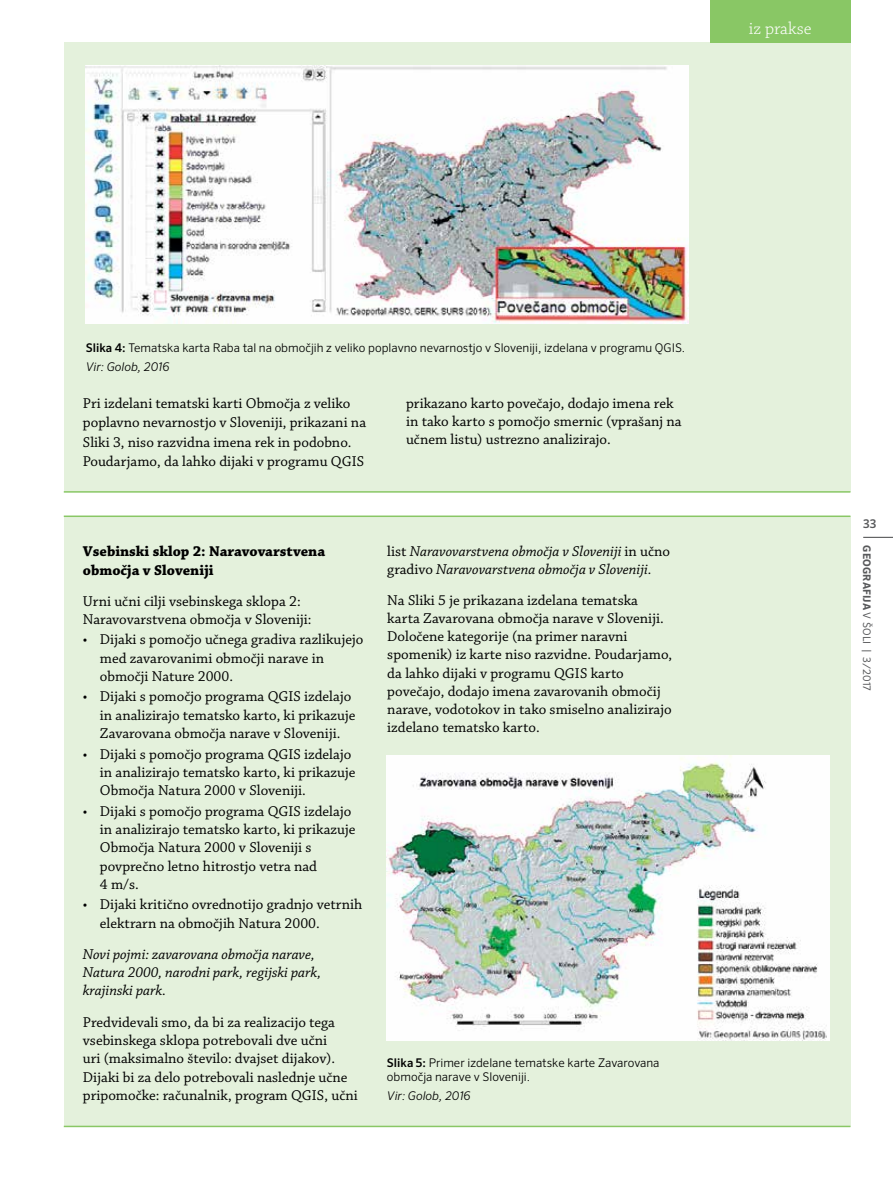
<style>
.page{position:relative;width:893px;height:1191px;background:#fff}
.page>*{position:absolute;margin:0;border:0;box-sizing:border-box;transform-origin:0 0}
.t1{font:300 18px "Chaparral Pro";color:#fff}
.t2{font:15px/18.3px "Chaparral Pro";color:#000}
.t3{font:italic 15px/18.3px "Chaparral Pro";color:#000}
.t4{font:700 15px/18.3px "Chaparral Pro";color:#000}
.t5{font:300 12px/18.6px "Sero Pro";color:#000}
.t6{font:italic 300 12px "Sero Pro";color:#000}
.t7{font:500 12px "Sero Pro";color:#58595b}
.t8{font:10.5px "Sero Pro";letter-spacing:.005em;color:#58595b}
.s1{font-weight:500}
.s2{font-style:italic}
.s3{font-style:normal}
.s4{font-weight:700}
</style>
<div class="page">
<div style="left:64px;top:43px;width:786px;height:449px;background:#e4f1dc"></div>
<div style="left:64px;top:516px;width:786px;height:611px;background:#e4f1dc"></div>
<img style="left:86px;top:66px;width:603px;height:257px">
<hr style="left:64px;top:491px;width:786px;height:1px;background:#89c765">
<hr style="left:64px;top:515px;width:786px;height:2px;background:#89c765">
<hr style="left:64px;top:1125px;width:786px;height:2px;background:#89c765">
<img style="left:386px;top:756px;width:443px;height:284px">
<hr style="left:863px;top:537px;width:30px;height:1px;background:#58595b">
<div style="left:710px;top:0;width:140px;height:43px;background:#89c765"></div>
<p class="t1" style="left:749px;top:18px;width:64px">iz prakse</p>
<p class="t5" style="left:86px;top:338px;width:601px"><span class="s1">Slika 4:</span> Tematska karta Raba tal na območjih z veliko poplavno nevarnostjo v Sloveniji, izdelana v programu QGIS.<br><span class="s2">Vir: Golob, 2016</span></p>
<p class="t2" style="left:83px;top:394px;width:285px;line-height:19.5px">Pri izdelani tematski karti Območja z veliko poplavno nevarnostjo v Sloveniji, prikazani na Sliki 3, niso razvidna imena rek in podobno.<br>Poudarjamo, da lahko dijaki v programu QGIS</p>
<p class="t2" style="left:406px;top:395px;width:277px">prikazano karto povečajo, dodajo imena rek in tako karto s pomočjo smernic (vprašanj na učnem listu) ustrezno analizirajo.</p>
<p class="t4" style="left:83px;top:543px;width:244px">Vsebinski sklop 2: Naravovarstvena območja v Sloveniji</p>
<p class="t2" style="left:83px;top:592px;width:230px">Urni učni cilji vsebinskega sklopa 2:<br>Naravovarstvena območja v Sloveniji:</p>
<p class="t2" style="left:100px;top:631px;width:265px;text-indent:-17px">• Dijaki s pomočjo učnega gradiva razlikujejo med zavarovanimi območji narave in območji Nature 2000.</p>
<p class="t2" style="left:83px;top:688px;width:204px">• Dijaki s pomočjo programa QGIS</p>
<p class="t2" style="left:100px;top:688px;width:257px;text-indent:204px">izdelajo in analizirajo tematsko karto, ki prikazuje<br>Zavarovana območja narave v Sloveniji.</p>
<p class="t2" style="left:83px;top:745px;width:204px">• Dijaki s pomočjo programa QGIS</p>
<p class="t2" style="left:100px;top:745px;width:257px;text-indent:204px">izdelajo in analizirajo tematsko karto, ki prikazuje<br>Območja Natura 2000 v Sloveniji.</p>
<p class="t2" style="left:83px;top:802px;width:204px">• Dijaki s pomočjo programa QGIS</p>
<p class="t2" style="left:100px;top:802px;width:257px;text-indent:204px">izdelajo in analizirajo tematsko karto, ki prikazuje<br>Območja Natura 2000 v Sloveniji s povprečno letno hitrostjo vetra nad<br>4 m/s.</p>
<p class="t2" style="left:100px;top:896px;width:264px;text-indent:-17px">• Dijaki kritično ovrednotijo gradnjo vetrnih elektrarn na območjih Natura 2000.</p>
<p class="t3" style="left:83px;top:945px;width:240px">Novi pojmi: zavarovana območja narave,<br>Natura 2000, narodni park, regijski park, krajinski park.</p>
<p class="t2" style="left:83px;top:1013px;width:276px">Predvidevali smo, da bi za realizacijo tega vsebinskega sklopa potrebovali dve učni<br>uri (maksimalno število: dvajset dijakov).<br>Dijaki bi za delo potrebovali naslednje učne pripomočke: računalnik, program QGIS , učni</p>
<p class="t3" style="left:387px;top:543px;width:284px"><span class="s3">list</span> Naravovarstvena območja v Sloveniji <span class="s3">in učno gradivo</span> Naravovarstvena območja v Sloveniji.</p>
<p class="t2" style="left:387px;top:592px;width:286px">Na Sliki 5 je prikazana izdelana tematska karta Zavarovana območja narave v Sloveniji.<br>Določene kategorije (na primer naravni spomenik) iz karte niso razvidne. Poudarjamo, da lahko dijaki v programu QGIS</p>
<p class="t2" style="left:387px;top:664px;width:286px;text-indent:203px">karto povečajo, dodajo imena zavarovanih območij narave, vodotokov in tako smiselno analizirajo izdelano tematsko karto.</p>
<p class="t5" style="left:387px;top:1055px;width:274px;line-height:14.4px"><span class="s1">Slika 5:</span> Primer izdelane tematske karte Zavarovana območja narave v Sloveniji.</p>
<p class="t6" style="left:387px;top:1088px;width:85px">Vir: Golob, 2016</p>
<p class="t7" style="left:863px;top:516px;width:15px">33</p>
<p class="t8" style="left:873px;top:545px;width:147px;rotate:90deg"><span class="s4">Geografija</span> v šoli | 3/2017</p>
</div>
